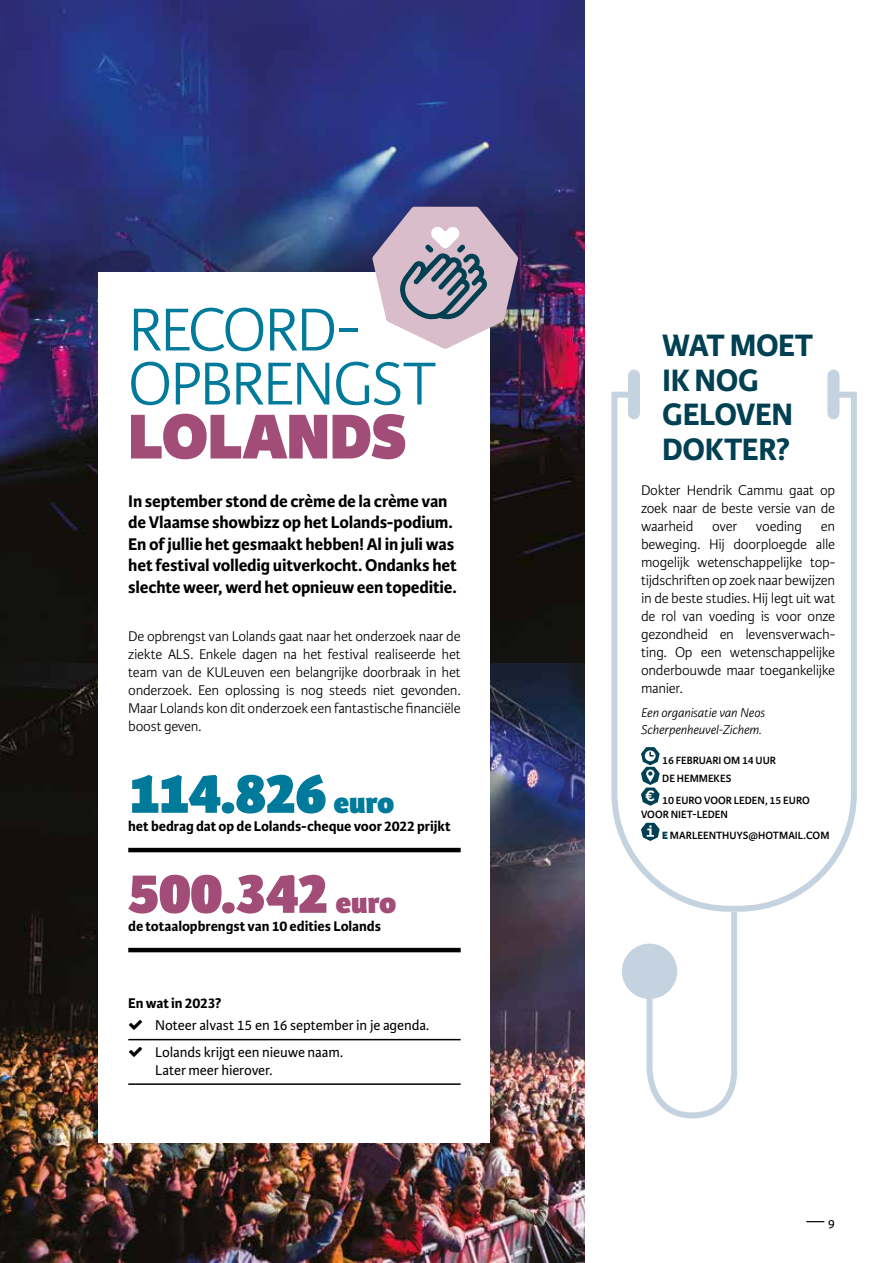
<style>
.page{position:relative;width:893px;height:1263px;background:#fff}
.page>*{position:absolute;margin:0;border:0;box-sizing:border-box;transform-origin:0 0}
.t1{font:800 67.5px "Karmina Sans";letter-spacing:-.01em;color:#a14d78}
.t2{font:300 64.5px/54px "Karmina Sans";letter-spacing:-.025em;color:#007a9b}
.t3{font:800 60px "Karmina Sans";letter-spacing:-.025em;color:#007a9b}
.t4{font:800 60px "Karmina Sans";letter-spacing:-.015em;color:#a14d78}
.t5{font:700 33px/34.5px "Karmina Sans";letter-spacing:-.01em;color:#004052}
.t6{font:700 18px/21.6px "Karmina Sans";letter-spacing:-.01em;color:#000}
.t7{font:18px "Karmina";color:#000}
.t8{font:300 15px/18px "Karmina Sans";letter-spacing:-.02em;color:#000;text-align:justify}
.t9{font:700 15px "Karmina Sans";letter-spacing:-.005em;color:#000}
.t10{font:15px/26.5px "Karmina Sans";letter-spacing:-.005em;color:#000}
.t11{font:italic 300 13.5px/16.2px "Karmina Sans";letter-spacing:-.005em;color:#000}
.t12{font:600 11.25px/18.6px "Karmina Sans";letter-spacing:.005em;color:#000}
.s1{font-size:31.5px}
.s2{font-weight:800;color:#004052}
.s3{font-family:"Karmina Sans";font-size:13.5px}
</style>
<div class="page">
<img style="left:0;top:0;width:585px;height:663px">
<img style="left:0;top:663px;width:585px;height:600px">
<div style="left:99px;top:272px;width:391px;height:870px;background:#fff"></div>
<hr style="left:128px;top:848px;width:333px;height:4px;background:#000">
<hr style="left:128px;top:948px;width:333px;height:4px;background:#000">
<hr style="left:128px;top:1039px;width:333px;height:1px;background:#000">
<hr style="left:128px;top:1083px;width:333px;height:2px;background:#000">
<svg style="left:372px;top:207px;width:146px;height:142px;background:#aaa1b3"></svg>
<svg style="left:611px;top:389px;width:246px;height:523px"></svg>
<div style="left:827px;top:375px;width:12px;height:38px;background:#c5d3e0"></div>
<div style="left:628px;top:375px;width:12px;height:38px;background:#c5d3e0"></div>
<svg style="left:643px;top:906px;width:97px;height:213px"></svg>
<div style="left:622px;top:944px;width:55px;height:55px;background:#c5d3e0;border-radius:50%"></div>
<h2 class="t2" style="left:128px;top:304px;width:310px">RECORD-<br>OPBRENGST</h2>
<h1 class="t1" style="left:128px;top:396px;width:280px">LOLANDS</h1>
<p class="t6" style="left:128px;top:490px;width:330px">In september stond de crème de la crème van de Vlaamse showbizz op het Lolands-podium.<br>En of jullie het gesmaakt hebben! Al in juli was het festival volledig uitverkocht. Ondanks het slechte weer, werd het opnieuw een topeditie.</p>
<p class="t8" style="left:128px;top:627px;width:334px">De opbrengst van Lolands gaat naar het onderzoek naar de ziekte ALS. Enkele dagen na het festival realiseerde het team van de KULeuven een belangrijke doorbraak in het onderzoek. Een oplossing is nog steeds niet gevonden.<br>Maar Lolands kon dit onderzoek een fantastische financiële boost geven.</p>
<h3 class="t3" style="left:128px;top:758px;width:268px">114.826 <span class="s1">euro</span></h3>
<p class="t9" style="left:128px;top:817px;width:324px">het bedrag dat op de Lolands-cheque voor 2022 prijkt</p>
<h3 class="t4" style="left:128px;top:858px;width:270px">500.342 <span class="s1">euro</span></h3>
<p class="t9" style="left:128px;top:917px;width:254px">de totaalopbrengst van 10 edities Lolands</p>
<p class="t9" style="left:128px;top:995px;width:95px">En wat in 2023?</p>
<p class="t10" style="left:155px;top:1012px;width:276px">Noteer alvast 15 en 16 september in je agenda.<br>Lolands krijgt een nieuwe naam.</p>
<p class="t10" style="left:155px;top:1057px;width:119px">Later meer hierover.</p>
<h3 class="t5" style="left:662px;top:329px;width:152px">WAT MOET<br>IK NOG<br>GELOVEN<br>DOKTER?</h3>
<p class="t8" style="left:641px;top:481px;width:196px">Dokter Hendrik Cammu gaat op zoek naar de beste versie van de waarheid</p>
<p class="t8" style="left:641px;top:517px;width:196px;text-indent:115px">voeding en beweging. Hij doorploegde alle mogelijk wetenschappelijke top&shy;tijdschriften op zoek naar bewijzen in de beste studies. Hij legt uit wat de rol van voeding is voor onze gezondheid en levensverwach&shy;ting. Op een wetenschappelijke onderbouwde maar toegankelijke manier.</p>
<p class="t11" style="left:641px;top:705px;width:126px">Een organisatie van Neos<br>Scherpenheuvel-Zichem.</p>
<p class="t12" style="left:662px;top:751px;width:115px">16 FEBRUARI OM 14 UUR<br>DE HEMMEKES</p>
<p class="t12" style="left:641px;top:794px;width:170px;line-height:13.5px;text-indent:4px"><sup>€</sup> 10 EURO VOOR LEDEN, 15 EURO<br>VOOR NIET-LEDEN</p>
<p class="t12" style="left:662px;top:827px;width:169px"><span class="s2">E</span> MARLEENTHUYS@HOTMAIL.COM</p>
<p class="t8" style="left:712px;top:517px;width:27px">over</p>
<p class="t7" style="left:806px;top:1210px;width:30px">— <span class="s3">9</span></p>
</div>
